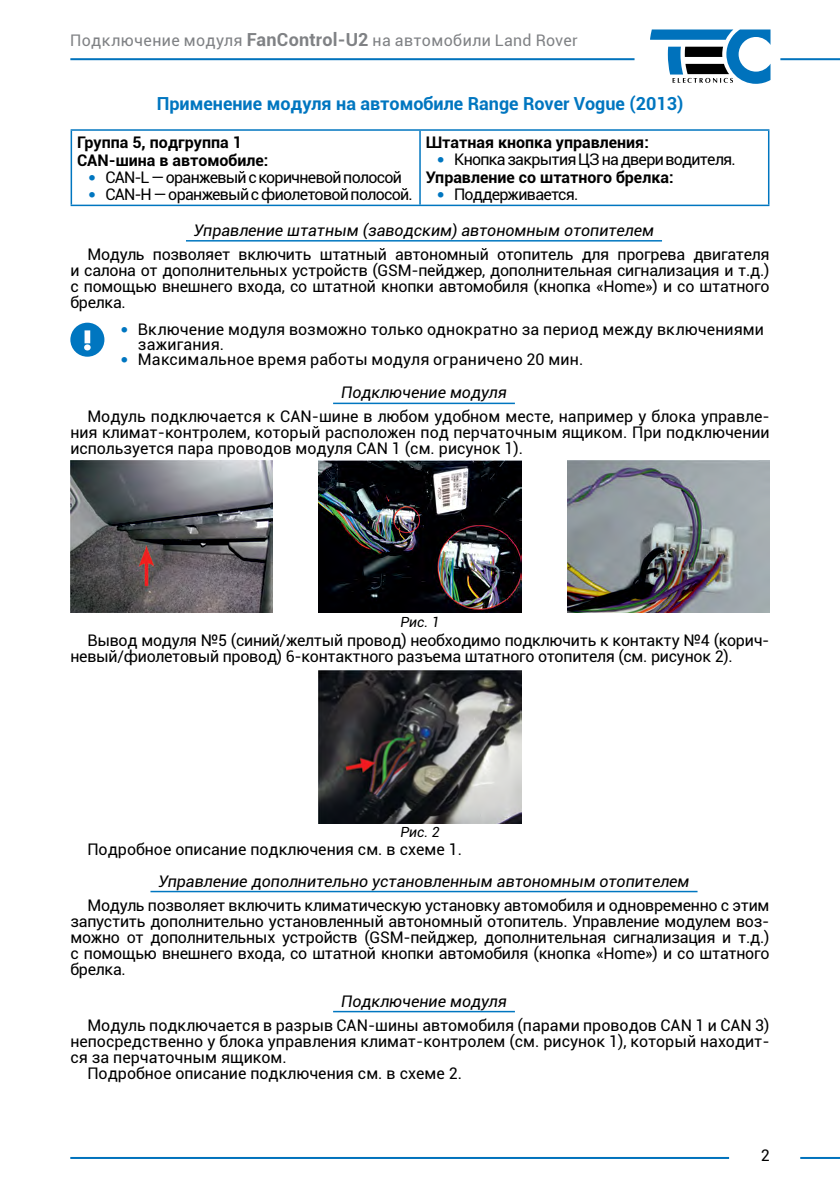
<style>
.page{position:relative;width:840px;height:1191px;background:#fff}
.page>*{position:absolute;margin:0;border:0;box-sizing:border-box;transform-origin:0 0}
.t1{font:700 18px "Roboto";color:#0076c0}
.t2{font:16px/16px "Roboto";letter-spacing:-.005em;color:#000;text-align:justify}
.t3{font:16px/18px "Roboto";letter-spacing:-.045em;color:#000}
.t4{font:italic 16px "Roboto";color:#000}
.t5{font:16px/33.6px "Roboto";letter-spacing:.015em;color:#000}
.t6{font:700 16px/18px "Roboto";color:#000}
.t7{font:16px "Roboto";letter-spacing:.025em;color:#808285}
.t8{font:italic 14px "Roboto";color:#000}
.s1{font-weight:700;font-size:18px}
.s2{font-family:"Tahoma";color:#0076c0}
.s3{font-weight:700}
.s4{font-style:italic}
</style>
<div class="page">
<svg style="left:650px;top:29px;width:120px;height:55px"></svg>
<hr style="left:780px;top:58px;width:59px;height:2px;background:#0072bc">
<hr style="left:70px;top:58px;width:564px;height:2px;background:#0072bc">
<hr style="left:799px;top:1157px;width:40px;height:2px;background:#0072bc">
<hr style="left:70px;top:1157px;width:658px;height:2px;background:#0072bc">
<hr style="left:186px;top:240px;width:475px;height:1px;background:#0076c0">
<hr style="left:333px;top:402px;width:181px;height:2px;background:#0076c0">
<hr style="left:150px;top:890px;width:547px;height:2px;background:#0076c0">
<hr style="left:333px;top:1010px;width:181px;height:2px;background:#0076c0">
<hr style="left:71px;top:129px;width:349px;height:2px;background:#0076c0">
<hr style="left:71px;top:131px;width:1px;height:74px;background:#0076c0">
<hr style="left:420px;top:129px;width:349px;height:2px;background:#0076c0">
<hr style="left:419px;top:131px;width:1px;height:74px;background:#0076c0">
<hr style="left:767px;top:131px;width:2px;height:74px;background:#0076c0">
<hr style="left:71px;top:205px;width:349px;height:1px;background:#0076c0">
<hr style="left:420px;top:205px;width:349px;height:1px;background:#0076c0">
<div style="left:70px;top:323px;width:34px;height:34px;background:#0076c0;border-radius:50%"></div>
<svg style="left:84px;top:330px;width:7px;height:20px"></svg>
<img style="left:70px;top:460px;width:203px;height:152px">
<img style="left:318px;top:460px;width:203px;height:152px">
<img style="left:567px;top:460px;width:202px;height:152px">
<img style="left:318px;top:671px;width:203px;height:152px">
<p class="t7" style="left:70px;top:29px;width:508px">Подключение модуля <span class="s1">FanControl‑U2</span> на автомобили Land Rover</p>
<p class="t1" style="left:157px;top:91px;width:528px">Применение модуля на автомобиле Range Rover Vogue (2013)</p>
<p class="t6" style="left:77px;top:132px;width:193px">Группа 5, подгруппа 1<br>СAN-шина в автомобиле:</p>
<p class="t3" style="left:88px;top:167px;width:315px"><span class="s2">•</span> CАN‑L — оранжевый с коричневой полосой</p>
<p class="t3" style="left:88px;top:184px;width:326px"><span class="s2">•</span> CAN‑H — оранжевый с фиолетовой полосой.</p>
<p class="t6" style="left:425px;top:132px;width:224px">Штатная кнопка управления:</p>
<p class="t3" style="left:425px;top:149px;width:311px;text-indent:11px"><span class="s2">•</span> Кнопка закрытия ЦЗ на двери водителя.<br><span class="s3">Управление со штатного брелка:</span></p>
<p class="t3" style="left:437px;top:184px;width:143px"><span class="s2">•</span> Поддерживается.</p>
<p class="t4" style="left:194px;top:219px;width:461px">Управление штатным (заводским) автономным отопителем</p>
<p class="t2" style="left:70px;top:245px;width:700px;text-indent:17px">Модуль позволяет включить штатный автономный отопитель для прогрева двигателя и салона от дополнительных устройств (GSM‑пейджер, дополнительная сигнализация и т.д.) с помощью внешнего входа, со штатной кнопки автомобиля (кнопка «Home») и со штатного брелка.</p>
<p class="t2" style="left:138px;top:321px;width:627px;line-height:15px;text-indent:-17px"><span class="s2">•</span> Включение модуля возможно только однократно за период между включениями зажигания.</p>
<p class="t5" style="left:341px;top:341px;width:244px;text-indent:-220px"><span class="s2">•</span> Максимальное время работы модуля ограничено 20 мин.<br><span class="s4">Подключение модуля</span></p>
<p class="t2" style="left:70px;top:408px;width:700px;text-indent:17px">Модуль подключается к CAN‑шине в любом удобном месте, например у блока управле‑ ния климат‑контролем, который расположен под перчаточным ящиком. При подключении используется пара проводов модуля CAN 1 (см. рисунок 1).</p>
<p class="t8" style="left:400px;top:612px;width:41px">Рис. 1</p>
<p class="t2" style="left:70px;top:632px;width:700px;text-indent:17px">Вывод модуля №5 (синий/желтый провод) необходимо подключить к контакту №4 (корич‑ невый/фиолетовый провод) 6- контактного разъема штатного отопителя (см. рисунок 2).</p>
<p class="t8" style="left:400px;top:822px;width:41px">Рис. 2</p>
<p class="t2" style="left:87px;top:840px;width:376px">Подробное описание подключения см. в схеме 1.</p>
<p class="t4" style="left:158px;top:869px;width:532px">Управление дополнительно установленным автономным отопителем</p>
<p class="t2" style="left:70px;top:896px;width:700px;text-indent:17px">Модуль позволяет включить климатическую установку автомобиля и одновременно с этим запустить дополнительно установленный автономный отопитель. Управление модулем воз‑ можно от дополнительных устройств (GSM‑пейджер, дополнительная сигнализация и т.д.) с помощью внешнего входа, со штатной кнопки автомобиля (кнопка «Home») и со штатного брелка.</p>
<p class="t4" style="left:341px;top:989px;width:167px">Подключение модуля</p>
<p class="t2" style="left:87px;top:1016px;width:683px">Модуль подключается в разрыв CAN‑шины автомобиля (парами проводов CAN 1 и CAN 3)</p>
<p class="t2" style="left:70px;top:1032px;width:700px">непосредственно у блока управления климат‑контролем (см. рисунок 1), который находит‑</p>
<p class="t2" style="left:70px;top:1048px;width:218px">ся за перчаточным ящиком.</p>
<p class="t2" style="left:87px;top:1064px;width:376px">Подробное описание подключения см. в схеме 2.</p>
<p class="t2" style="left:760px;top:1146px;width:11px">2</p>
</div>
